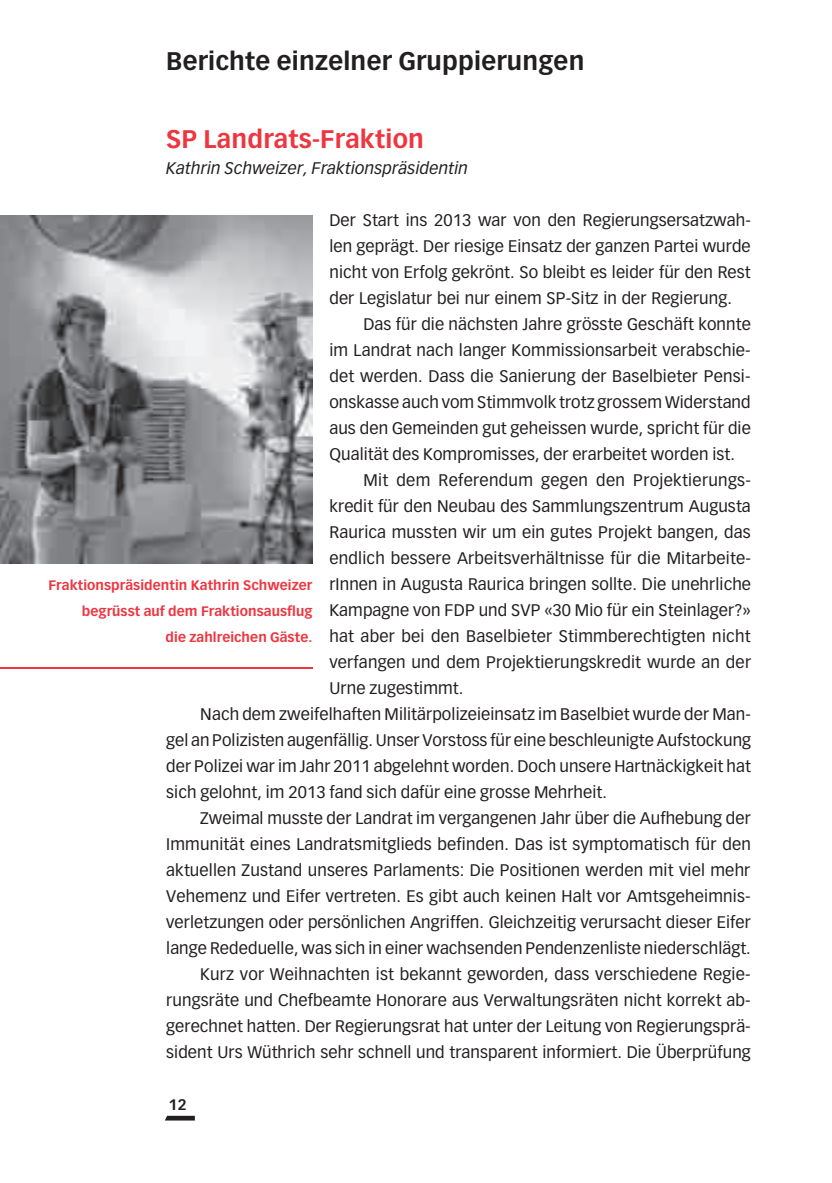
<style>
.page{position:relative;width:832px;height:1183px;background:#fff}
.page>*{position:absolute;margin:0;border:0;box-sizing:border-box;transform-origin:0 0}
.t1{font:700 25px "Vectora LT Std";letter-spacing:.01em;color:#231f20}
.t2{font:700 25px "Vectora LT Std";letter-spacing:.01em;color:#ee3640}
.t3{font:16.4px/26px "Vectora LT Std";letter-spacing:.005em;color:#231f20;text-align:justify}
.t4{font:italic 16.4px "Vectora LT Std";letter-spacing:.01em;color:#231f20}
.t5{font:700 15px "Vectora LT Std";color:#231f20}
.t6{font:700 13.6px/26px "Vectora LT Std";letter-spacing:.005em;color:#ee3640;text-align:right}
</style>
<div class="page">
<svg style="left:165px;top:1115px;width:30px;height:5px"></svg>
<img style="left:0;top:216px;width:312px;height:348px">
<hr style="left:0;top:667px;width:312px;height:1px;background:#ee3640">
<h1 class="t1" style="left:166px;top:46px;width:419px">Berichte einzelner Gruppierungen</h1>
<h1 class="t2" style="left:166px;top:124px;width:259px">SP Landrats-Fraktion</h1>
<p class="t4" style="left:166px;top:158px;width:303px">Kathrin Schweizer, Fraktionspräsidentin</p>
<p class="t3" style="left:329px;top:207px;width:422px">Der Start ins 2013 war von den Regierungsersatzwah&shy;len geprägt. Der riesige Einsatz der ganzen Partei wurde nicht von Erfolg gekrönt. So bleibt es leider für den Rest der Legislatur bei nur einem SP-Sitz in der Regierung.</p>
<p class="t3" style="left:363px;top:311px;width:388px">Das für die nächsten Jahre grösste Geschäft konnte</p>
<p class="t3" style="left:329px;top:337px;width:422px">im Landrat nach langer Kommissionsarbeit verabschie-</p>
<p class="t3" style="left:329px;top:363px;width:422px">det werden. Dass die Sanierung der Baselbieter Pensi-</p>
<p class="t3" style="left:329px;top:389px;width:422px">onskasse auch vom Stimmvolk trotz grossem Widerstand</p>
<p class="t3" style="left:329px;top:415px;width:422px">aus den Gemeinden gut geheissen wurde, spricht für die</p>
<p class="t3" style="left:329px;top:441px;width:407px">Qualität des Kompromisses, der erarbeitet worden ist.</p>
<p class="t3" style="left:363px;top:467px;width:388px">Mit dem Referendum gegen den Projektierungs-</p>
<p class="t3" style="left:329px;top:493px;width:422px">kredit für den Neubau des Sammlungszentrum Augusta</p>
<p class="t3" style="left:329px;top:519px;width:422px">Raurica mussten wir um ein gutes Projekt bangen, das</p>
<p class="t3" style="left:329px;top:545px;width:423px">endlich bessere Arbeitsverhältnisse für die Mitarbeite-</p>
<p class="t3" style="left:329px;top:571px;width:423px">rInnen in Augusta Raurica bringen sollte. Die unehrliche</p>
<p class="t3" style="left:329px;top:597px;width:422px">Kampagne von FDP und SVP «30 Mio für ein Steinlager?»</p>
<p class="t3" style="left:329px;top:623px;width:422px">hat aber bei den Baselbieter Stimmberechtigten nicht</p>
<p class="t3" style="left:329px;top:649px;width:423px">verfangen und dem Projektierungskredit wurde an der</p>
<p class="t3" style="left:329px;top:675px;width:135px">Urne zugestimmt.</p>
<p class="t3" style="left:200px;top:701px;width:551px">Nach dem zweifelhaften Militärpolizeieinsatz im Baselbiet wurde der Man-</p>
<p class="t3" style="left:166px;top:727px;width:586px">gel an Polizisten augenfällig. Unser Vorstoss für eine beschleunigte Aufstockung</p>
<p class="t3" style="left:166px;top:753px;width:586px">der Polizei war im Jahr 2011 abgelehnt worden. Doch unsere Hartnäckigkeit hat</p>
<p class="t3" style="left:166px;top:779px;width:442px">sich gelohnt, im 2013 fand sich dafür eine grosse Mehrheit.</p>
<p class="t3" style="left:200px;top:805px;width:551px">Zweimal musste der Landrat im vergangenen Jahr über die Aufhebung der</p>
<p class="t3" style="left:166px;top:831px;width:585px">Immunität eines Landratsmitglieds befinden. Das ist symptomatisch für den</p>
<p class="t3" style="left:166px;top:857px;width:585px">aktuellen Zustand unseres Parlaments: Die Positionen werden mit viel mehr</p>
<p class="t3" style="left:166px;top:883px;width:585px">Vehemenz und Eifer vertreten. Es gibt auch keinen Halt vor Amtsgeheimnis-</p>
<p class="t3" style="left:166px;top:909px;width:585px">verletzungen oder persönlichen Angriffen. Gleichzeitig verursacht dieser Eifer</p>
<p class="t3" style="left:166px;top:935px;width:585px">lange Rededuelle, was sich in einer wachsenden Pendenzenliste niederschlägt.</p>
<p class="t3" style="left:200px;top:961px;width:551px">Kurz vor Weihnachten ist bekannt geworden, dass verschiedene Regie-</p>
<p class="t3" style="left:166px;top:987px;width:585px">rungsräte und Chefbeamte Honorare aus Verwaltungsräten nicht korrekt ab-</p>
<p class="t3" style="left:166px;top:1013px;width:585px">gerechnet hatten. Der Regierungsrat hat unter der Leitung von Regierungsprä-</p>
<p class="t3" style="left:166px;top:1039px;width:585px">sident Urs Wüthrich sehr schnell und transparent informiert. Die Überprüfung</p>
<p class="t6" style="left:48px;top:572px;width:265px">Fraktionspräsidentin Kathrin Schweizer begrüsst auf dem Fraktionsausflug<br>die zahlreichen Gäste.</p>
<p class="t5" style="left:168px;top:1095px;width:19px">12</p>
</div>
